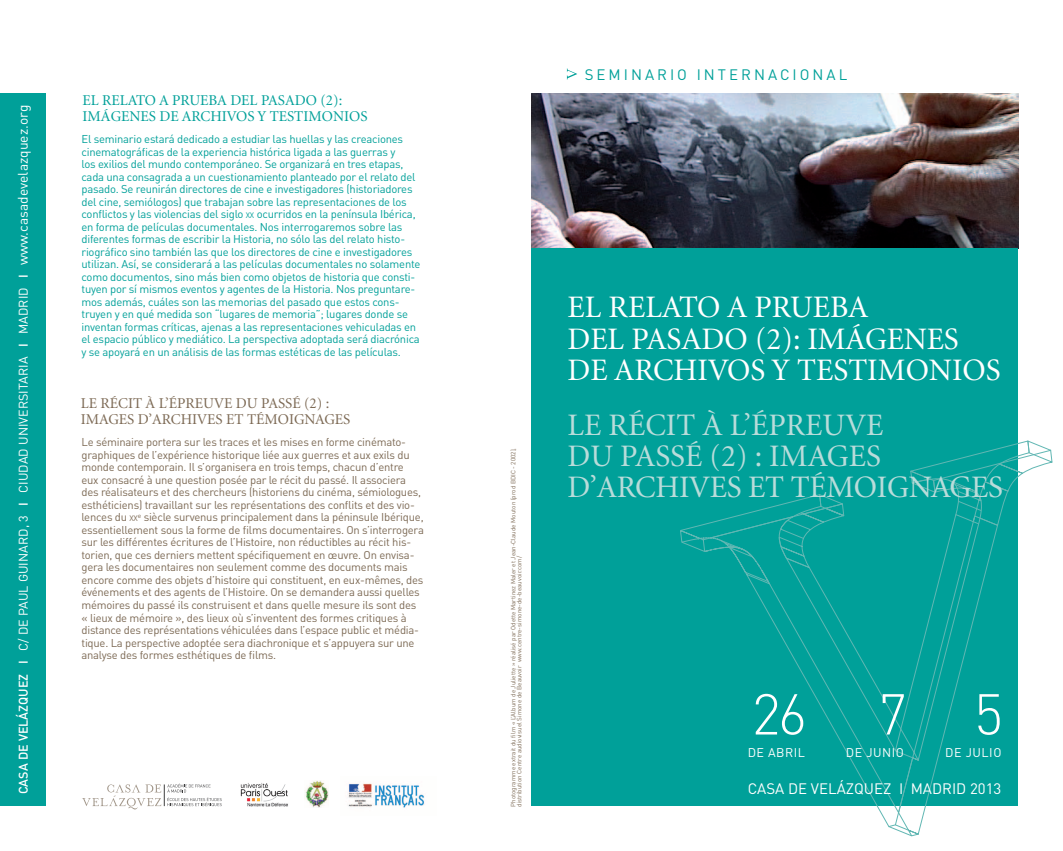
<style>
.page{position:relative;width:1063px;height:851px;background:#fff}
.page>*{position:absolute;margin:0;border:0;box-sizing:border-box;transform-origin:0 0}
.t1{font:300 56.62px "DIN";color:#fff}
.t2{font:31.25px/31.2px "Minion LT";color:#fff}
.t3{font:31.25px/31.2px "Minion LT";letter-spacing:-.01em;color:#b9dcda}
.t4{font:15px/16.2px "Minion LT";color:#00a099}
.t5{font:15px/16.2px "Minion LT";color:#7c6954}
.t6{font:15px "DIN";color:#fff}
.t7{font:15px "DIN";letter-spacing:.2em;color:#00a099}
.t8{font:12.5px "DIN";letter-spacing:.005em;color:#fff}
.t9{font:11.25px/12.5px "DIN";letter-spacing:-.02em;color:#00a099}
.t10{font:11.25px/12.5px "DIN";letter-spacing:-.02em;color:#7c6954}
.t11{font:6.25px/6.2px "DIN";color:#7c6954}
.s1{font-weight:500}
.s2{font-size:13.75px}
.s3{font-size:7.88px}
</style>
<div class="page">
<img style="left:531px;top:93px;width:487px;height:155px">
<div style="left:531px;top:248px;width:487px;height:557px;background:#00a099"></div>
<svg style="left:912px;top:568px;width:106px;height:268px"></svg>
<svg style="left:888px;top:684px;width:24px;height:152px"></svg>
<svg style="left:697px;top:568px;width:202px;height:259px"></svg>
<svg style="left:680px;top:440px;width:373px;height:128px"></svg>
<div style="left:0;top:93px;width:45px;height:712px;background:#00a099"></div>
<svg style="left:567px;top:68px;width:10px;height:12px"></svg>
<svg style="left:82px;top:783px;width:140px;height:26px"></svg>
<img style="left:240px;top:783px;width:48px;height:24px">
<img style="left:305px;top:780px;width:23px;height:26px">
<img style="left:348px;top:783px;width:76px;height:25px">
<p class="t8" style="left:16px;top:794px;width:690px;rotate:-90deg"><span class="s1">CASA DE VELÁZQUEZ I</span> C/ DE PAUL GUINARD, 3 <span class="s1">I</span> CIUDAD UNIVERSITARIA <span class="s1">I</span> MADRID <span class="s1">I</span> <span class="s2">www.casadevelazquez.org</span></p>
<h3 class="t4" style="left:83px;top:92px;width:286px">EL RELATO A PRUEBA DEL PASADO (2):<br>IMÁGENES DE ARCHIVOS Y TESTIMONIOS</h3>
<p class="t9" style="left:81px;top:133px;width:340px">El seminario estará dedicado a estudiar las huellas y las creaciones cinematográficas de la experiencia histórica ligada a las guerras y<br>los exilios del mundo contemporáneo. Se organizará en tres etapas, cada una consagrada a un cuestionamiento planteado por el relato del pasado. Se reunirán directores de cine e investigadores (historiadores del cine, semiólogos) que trabajan sobre las representaciones de los conflictos y las violencias del siglo <span class="s3">XX</span> ocurridos en la península Ibérica, en forma de películas documentales. Nos interrogaremos sobre las diferentes formas de escribir la Historia, no sólo las del relato histo&shy;riográfico sino también las que los directores de cine e investigadores utilizan. Así, se considerará a las películas documentales no solamente como documentos, sino más bien como objetos de historia que consti&shy;tuyen por sí mismos eventos y agentes de la Historia. Nos preguntare&shy;mos además, cuáles son las memorias del pasado que estos cons&shy;truyen y en qué medida son “lugares de memoria”; lugares donde se inventan formas críticas, ajenas a las representaciones vehiculadas en el espacio público y mediático. La perspectiva adoptada será diacrónica y se apoyará en un análisis de las formas estéticas de las películas.</p>
<h3 class="t5" style="left:81px;top:395px;width:271px">LE RÉCIT À L’ÉPREUVE DU PASSÉ (2) :<br>IMAGES D’ARCHIVES ET TÉMOIGNAGES</h3>
<p class="t10" style="left:81px;top:436px;width:344px">Le séminaire portera sur les traces et les mises en forme cinémato&shy;graphiques de l’expérience historique liée aux guerres et aux exils du monde contemporain. Il s’organisera en trois temps, chacun d’entre<br>eux consacré à une question posée par le récit du passé. Il associera des réalisateurs et des chercheurs (historiens du cinéma, sémiologues, esthéticiens) travaillant sur les représentations des conflits et des vio&shy;lences du <span class="s3">XX</span><sup>e</sup> siècle survenus principalement dans la péninsule Ibérique, essentiellement sous la forme de films documentaires. On s’interrogera sur les différentes écritures de l’Histoire, non réductibles au récit his&shy;torien, que ces derniers mettent spécifiquement en œuvre. On envisa&shy;gera les documentaires non seulement comme des documents mais encore comme des objets d’histoire qui constituent, en eux-mêmes, des événements et des agents de l’Histoire. On se demandera aussi quelles mémoires du passé ils construisent et dans quelle mesure ils sont des « lieux de mémoire », des lieux où s’inventent des formes critiques à distance des représentations véhiculées dans l’espace public et média&shy;tique. La perspective adoptée sera diachronique et s’appuyera sur une analyse des formes esthétiques de films.</p>
<h3 class="t7" style="left:585px;top:65px;width:264px">SEMINARIO INTERNACIONAL</h3>
<p class="t11" style="left:510px;top:806px;width:360px;rotate:-90deg">Photogramme extrait du film « L’Album de Juliette » réalisé par Odette Martinez Maler et Jean-Claude Mouton (prod BDIC - 2002), distribution Centre audiovisuel Simone de Beauvoir www.centre-simone-de-beauvoir.com/</p>
<h2 class="t2" style="left:568px;top:293px;width:435px">EL RELATO A PRUEBA<br>DEL PASADO (2): IMÁGENES<br>DE ARCHIVOS Y TESTIMONIOS</h2>
<h2 class="t3" style="left:568px;top:410px;width:437px">LE RÉCIT À L’ÉPREUVE<br>DU PASSÉ (2) : IMAGES<br>D’ARCHIVES ET TÉMOIGNAGES</h2>
<h1 class="t1" style="left:752px;top:679px;width:57px">26</h1>
<h1 class="t1" style="left:878px;top:679px;width:127px">7 5</h1>
<p class="t8" style="left:748px;top:744px;width:59px">DE ABRIL</p>
<p class="t8" style="left:846px;top:744px;width:60px">DE JUNIO</p>
<p class="t8" style="left:945px;top:744px;width:58px">DE JULIO</p>
<h3 class="t6" style="left:748px;top:778px;width:255px">CASA DE VELÁZQUEZ I MADRID 2013</h3>
</div>
